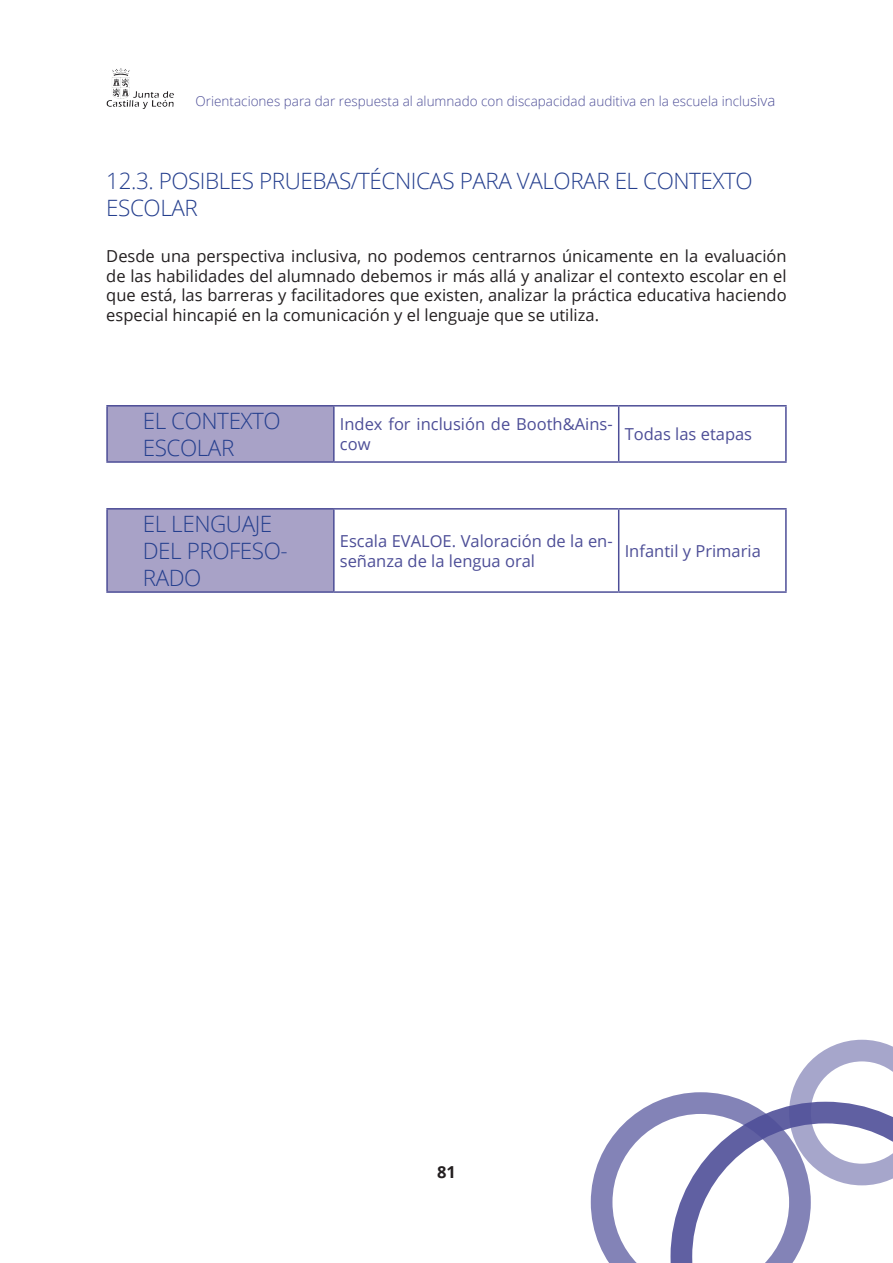
<style>
.page{position:relative;width:893px;height:1263px;background:#fff}
.page>*{position:absolute;margin:0;border:0;box-sizing:border-box;transform-origin:0 0}
.SUBENCABEZADO{font:300 22.5px/27px "Open Sans";letter-spacing:-.02em;color:#253f8e}
.TXT{font:16.5px/19.8px "Open Sans";color:#231f20;text-align:justify}
.TXT-2{font:16.5px/19.8px "Open Sans";color:#4d4e97}
.t1{font:700 16.5px "Open Sans";color:#231f20}
.t2{font:300 13.5px "Open Sans";color:#4d4e97}
.s1{font-size:15px}
</style>
<div class="page">
<img style="left:106px;top:68px;width:68px;height:41px">
<svg style="left:591px;top:1040px;width:302px;height:223px"></svg>
<div style="left:107px;top:406px;width:227px;height:56px;background:#a8a2c7"></div>
<hr style="left:106px;top:405px;width:228px;height:1px;background:#4d4e97">
<hr style="left:106px;top:407px;width:2px;height:54px;background:#4d4e97">
<hr style="left:334px;top:405px;width:285px;height:1px;background:#4d4e97">
<hr style="left:333px;top:407px;width:2px;height:54px;background:#4d4e97">
<hr style="left:619px;top:405px;width:168px;height:1px;background:#4d4e97">
<hr style="left:618px;top:407px;width:1px;height:54px;background:#4d4e97">
<hr style="left:785px;top:407px;width:2px;height:54px;background:#4d4e97">
<hr style="left:106px;top:461px;width:228px;height:2px;background:#4d4e97">
<hr style="left:334px;top:461px;width:285px;height:2px;background:#4d4e97">
<hr style="left:619px;top:461px;width:168px;height:2px;background:#4d4e97">
<div style="left:107px;top:509px;width:227px;height:83px;background:#a8a2c7"></div>
<hr style="left:106px;top:508px;width:228px;height:2px;background:#4d4e97">
<hr style="left:106px;top:510px;width:2px;height:81px;background:#4d4e97">
<hr style="left:334px;top:508px;width:285px;height:2px;background:#4d4e97">
<hr style="left:333px;top:510px;width:2px;height:81px;background:#4d4e97">
<hr style="left:619px;top:508px;width:168px;height:2px;background:#4d4e97">
<hr style="left:618px;top:510px;width:1px;height:81px;background:#4d4e97">
<hr style="left:785px;top:510px;width:2px;height:81px;background:#4d4e97">
<hr style="left:106px;top:591px;width:228px;height:2px;background:#4d4e97">
<hr style="left:334px;top:591px;width:285px;height:2px;background:#4d4e97">
<hr style="left:619px;top:591px;width:168px;height:2px;background:#4d4e97">
<p class="t2" style="left:196px;top:92px;width:581px">Orientaciones para dar respuesta al alumnado con discapacidad auditiva en la escuela inclu<span class="s1">siva</span></p>
<p class="SUBENCABEZADO" style="left:106px;top:167px;width:648px">12.3. POSIBLES PRUEBAS/TÉCNICAS PARA VALORAR EL CONTEXTO<br>ESCOLAR</p>
<p class="TXT" style="left:106px;top:245px;width:682px">Desde una perspectiva inclusiva, no podemos centrarnos únicamente en la evaluación de las habilidades del alumnado debemos ir más allá y analizar el contexto escolar en el que está, las barreras y facilitadores que existen, analizar la práctica educativa haciendo especial hincapié en la comunicación y el lenguaje que se utiliza.</p>
<p class="SUBENCABEZADO" style="left:143px;top:407px;width:139px">EL CONTEXTO<br>ESCOLAR</p>
<p class="TXT-2" style="left:340px;top:414px;width:274px">Index for inclusión de Booth&amp;Ains&shy;cow</p>
<p class="TXT-2" style="left:625px;top:424px;width:129px">Todas las etapas</p>
<p class="SUBENCABEZADO" style="left:143px;top:510px;width:146px">EL LENGUAJE<br>DEL PROFESO-<br>RADO</p>
<p class="TXT-2" style="left:340px;top:530px;width:274px">Escala EVALOE. Valoración de la en&shy;señanza de la lengua oral</p>
<p class="TXT-2" style="left:625px;top:540px;width:138px">Infantil y Primaria</p>
<p class="t1" style="left:437px;top:1160px;width:20px">81</p>
</div>
